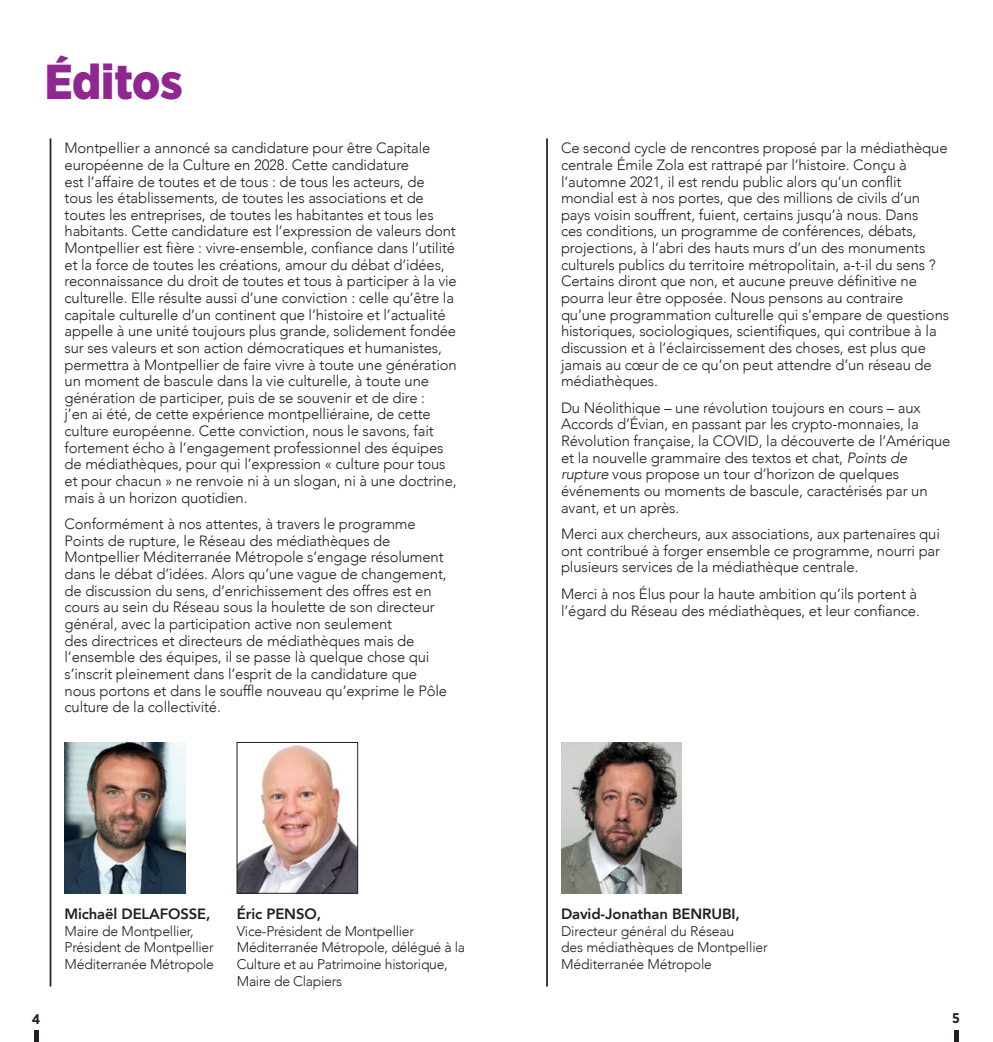
<style>
.page{position:relative;width:993px;height:1042px;background:#fff}
.page>*{position:absolute;margin:0;border:0;box-sizing:border-box;transform-origin:0 0}
.t1{font:900 49px "Gotham Narrow";letter-spacing:-.005em;color:#90268f}
.t2{font:300 14.88px/16.6px "Avenir";letter-spacing:-.01em;color:#231f20}
.t3{font:800 14.88px "Avenir";letter-spacing:-.01em;color:#231f20}
.t4{font:300 14px/16.6px "Avenir";letter-spacing:-.015em;color:#231f20}
.t5{font:700 14px "Gotham Narrow";color:#231f20}
.s1{font-style:italic}
</style>
<div class="page">
<img style="left:561px;top:742px;width:120px;height:151px">
<hr style="left:546px;top:138px;width:1px;height:848px;background:#231f20">
<img style="left:64px;top:742px;width:121px;height:151px">
<img style="left:239px;top:745px;width:117px;height:146px">
<div style="left:237px;top:742px;width:121px;height:151px;border:1px solid #231f20"></div>
<hr style="left:50px;top:138px;width:1px;height:848px;background:#231f20">
<div style="left:34px;top:1030px;width:5px;height:12px;background:#231f20"></div>
<div style="left:953px;top:1030px;width:5px;height:12px;background:#231f20"></div>
<h1 class="t1" style="left:45px;top:49px;width:139px">Éditos</h1>
<p class="t2" style="left:64px;top:140px;width:393px">Montpellier a annoncé sa candidature pour être Capitale européenne de la Culture en 2028. Cette candidature<br>est l’affaire de toutes et de tous : de tous les acteurs, de<br>tous les établissements, de toutes les associations et de toutes les entreprises, de toutes les habitantes et tous les habitants. Cette candidature est l’expression de valeurs dont Montpellier est fière : vivre-ensemble, confiance dans l’utilité et la force de toutes les créations, amour du débat d’idées, reconnaissance du droit de toutes et tous à participer à la vie culturelle. Elle résulte aussi d’une conviction : celle qu’être la capitale culturelle d’un continent que l’histoire et l’actualité appelle à une unité toujours plus grande, solidement fondée sur ses valeurs et son action démocratiques et humanistes, permettra à Montpellier de faire vivre à toute une génération un moment de bascule dans la vie culturelle, à toute une génération de participer, puis de se souvenir et de dire :<br>j’en ai été, de cette expérience montpelliéraine, de cette culture européenne. Cette conviction, nous le savons, fait fortement écho à l’engagement professionnel des équipes de médiathèques, pour qui l’expression « culture pour tous et pour chacun » ne renvoie ni à un slogan, ni à une doctrine, mais à un horizon quotidien.</p>
<p class="t2" style="left:64px;top:516px;width:384px">Conformément à nos attentes, à travers le programme Points de rupture, le Réseau des médiathèques de Montpellier Méditerranée Métropole s’engage résolument dans le débat d’idées. Alors qu’une vague de changement, de discussion du sens, d’enrichissement des offres est en cours au sein du Réseau sous la houlette de son directeur général, avec la participation active non seulement<br>des directrices et directeurs de médiathèques mais de l’ensemble des équipes, il se passe là quelque chose qui s’inscrit pleinement dans l’esprit de la candidature que nous portons et dans le souffle nouveau qu’exprime le Pôle culture de la collectivité.</p>
<p class="t2" style="left:561px;top:140px;width:389px">Ce second cycle de rencontres proposé par la médiathèque centrale Émile Zola est rattrapé par l’histoire. Conçu à l’automne 2021, il est rendu public alors qu’un conflit mondial est à nos portes, que des millions de civils d’un pays voisin souffrent, fuient, certains jusqu’à nous. Dans<br>ces conditions, un programme de conférences, débats, projections, à l’abri des hauts murs d’un des monuments culturels publics du territoire métropolitain, a-t-il du sens ?<br>Certains diront que non, et aucune preuve définitive ne pourra leur être opposée. Nous pensons au contraire qu’une programmation culturelle qui s’empare de questions historiques, sociologiques, scientifiques, qui contribue à la discussion et à l’éclaircissement des choses, est plus que jamais au cœur de ce qu’on peut attendre d’un réseau de médiathèques.</p>
<p class="t2" style="left:561px;top:399px;width:391px">Du Néolithique – une révolution toujours en cours – aux Accords d’Évian, en passant par les crypto-monnaies, la Révolution française, la COVID, la découverte de l’Amérique et la nouvelle grammaire des textos et chat, <span class="s1">Points de rupture</span> vous propose un tour d’horizon de quelques événements ou moments de bascule, caractérisés par un avant, et un après.</p>
<p class="t2" style="left:561px;top:526px;width:380px;text-align:justify">Merci aux chercheurs, aux associations, aux partenaires qui ont contribué à forger ensemble ce programme, nourri par plusieurs services de la médiathèque centrale.</p>
<p class="t2" style="left:561px;top:585px;width:360px">Merci à nos Élus pour la haute ambition qu’ils portent à l’égard du Réseau des médiathèques, et leur confiance.</p>
<p class="t3" style="left:64px;top:902px;width:147px">Michaël DELAFOSSE,</p>
<p class="t4" style="left:64px;top:922px;width:151px">Maire de Montpellier,<br>Président de Montpellier<br>Méditerranée Métropole</p>
<p class="t3" style="left:237px;top:902px;width:86px">Éric PENSO,</p>
<p class="t4" style="left:237px;top:922px;width:230px">Vice-Président de Montpellier<br>Méditerranée Métropole, délégué à la<br>Culture et au Patrimoine historique,<br>Maire de Clapiers</p>
<p class="t3" style="left:561px;top:902px;width:180px">David-Jonathan BENRUBI,</p>
<p class="t4" style="left:561px;top:922px;width:208px">Directeur général du Réseau<br>des médiathèques de Montpellier<br>Méditerranée Métropole</p>
<p class="t5" style="left:32px;top:1010px;width:10px">4</p>
<p class="t5" style="left:951px;top:1009px;width:9px">5</p>
</div>
